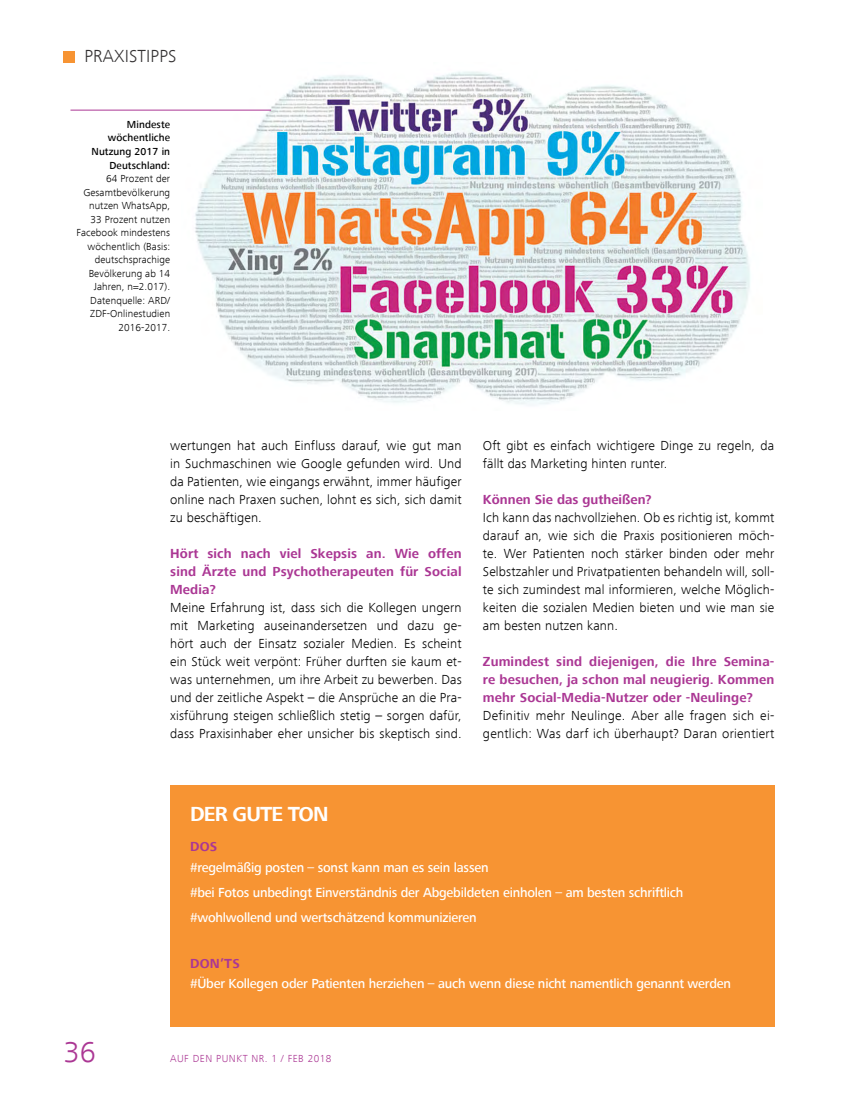
<style>
.page{position:relative;width:851px;height:1106px;background:#fff}
.page>*{position:absolute;margin:0;border:0;box-sizing:border-box;transform-origin:0 0}
.t1{font:300 30px "Frutiger Next Com";color:#ab3794}
.t2{font:700 21px "Frutiger Next Com";letter-spacing:-.04em;color:#fff}
.t3{font:300 18px "Frutiger Next Com";letter-spacing:.01em;color:#333132}
.t4{font:300 13.5px/18px "Frutiger Next Com";letter-spacing:.01em;color:#000;text-align:justify}
.t5{font:500 13.5px/25px "Frutiger Next Com";letter-spacing:-.015em;color:#fff}
.t6{font:700 13.5px/18px "Frutiger Next Com";letter-spacing:.01em;color:#ab3794;text-align:justify}
.t7{font:300 10.5px/13.5px "Frutiger Next Com";letter-spacing:.01em;color:#000;text-align:right}
.t8{font:500 10.5px/13.5px "Frutiger Next Com";letter-spacing:.01em;color:#000;text-align:right}
.t9{font:300 10.5px "Frutiger Next Com";letter-spacing:.05em;color:#ab3794}
</style>
<div class="page">
<div style="left:64px;top:51px;width:11px;height:12px;background:#f79433"></div>
<img style="left:182px;top:71px;width:568px;height:334px">
<div style="left:170px;top:784px;width:604px;height:242px;background:#f79433"></div>
<hr style="left:70px;top:110px;width:201px;height:1px;background:#ab3794">
<h3 class="t3" style="left:84px;top:46px;width:94px">PRAXISTIPPS</h3>
<p class="t8" style="left:91px;top:118px;width:80px">Mindeste wöchentliche<br>Nutzung 2017 in<br>Deutschland:</p>
<p class="t7" style="left:76px;top:172px;width:95px">64 Prozent der<br>Gesamtbevölkerung nutzen WhatsApp,<br>33 Prozent nutzen<br>Facebook mindestens wöchentlich (Basis: deutschsprachige<br>Bevölkerung ab 14<br>Jahren, n=2.017).<br>Datenquelle: ARD/<br>ZDF-Onlinestudien<br>2016-2017.</p>
<p class="t4" style="left:170px;top:436px;width:293px">wertungen hat auch Einfluss darauf, wie gut man in Suchmaschinen wie Google gefunden wird. Und da Patienten, wie eingangs erwähnt, immer häufiger online nach Praxen suchen, lohnt es sich, sich damit zu beschäftigen.</p>
<p class="t6" style="left:170px;top:544px;width:293px">Hört sich nach viel Skepsis an. Wie offen sind Ärzte und Psychotherapeuten für Social Media?</p>
<p class="t4" style="left:170px;top:598px;width:293px">Meine Erfahrung ist, dass sich die Kollegen ungern mit Marketing auseinandersetzen und dazu ge&shy;hört auch der Einsatz sozialer Medien. Es scheint ein Stück weit verpönt: Früher durften sie kaum et&shy;was unternehmen, um ihre Arbeit zu bewerben. Das und der zeitliche Aspekt – die Ansprüche an die Pra&shy;xisführung steigen schließlich stetig – sorgen dafür, dass Praxisinhaber eher unsicher bis skeptisch sind.</p>
<p class="t4" style="left:483px;top:436px;width:293px">Oft gibt es einfach wichtigere Dinge zu regeln, da fällt das Marketing hinten runter.</p>
<p class="t6" style="left:483px;top:490px;width:170px">Können Sie das gutheißen?</p>
<p class="t4" style="left:483px;top:508px;width:293px">Ich kann das nachvollziehen. Ob es richtig ist, kommt darauf an, wie sich die Praxis positionieren möch&shy;te. Wer Patienten noch stärker binden oder mehr Selbstzahler und Privatpatienten behandeln will, soll&shy;te sich zumindest mal informieren, welche Möglich&shy;keiten die sozialen Medien bieten und wie man sie am besten nutzen kann.</p>
<p class="t6" style="left:483px;top:652px;width:293px">Zumindest sind diejenigen, die Ihre Semina&shy;re besuchen, ja schon mal neugierig. Kommen mehr Social-Media-Nutzer oder -Neulinge?</p>
<p class="t4" style="left:483px;top:706px;width:293px">Definitiv mehr Neulinge. Aber alle fragen sich ei&shy;gentlich: Was darf ich überhaupt? Daran orientiert</p>
<h1 class="t1" style="left:64px;top:1035px;width:33px">36</h1>
<h2 class="t2" style="left:190px;top:802px;width:140px">DER GUTE TON</h2>
<p class="t6" style="left:190px;top:837px;width:29px">DOS</p>
<p class="t5" style="left:190px;top:855px;width:495px">#regelmäßig posten – sonst kann man es sein lassen<br>#bei Fotos unbedingt Einverständnis der Abgebildeten einholen – am besten schriftlich #wohlwollend und wertschätzend kommunizieren</p>
<p class="t6" style="left:190px;top:954px;width:51px">DON’TS</p>
<p class="t5" style="left:190px;top:971px;width:542px">#Über Kollegen oder Patienten herziehen – auch wenn diese nicht namentlich genannt werden</p>
<p class="t9" style="left:170px;top:1052px;width:163px">AUF DEN PUNKT NR. 1 / FEB 2018</p>
</div>
